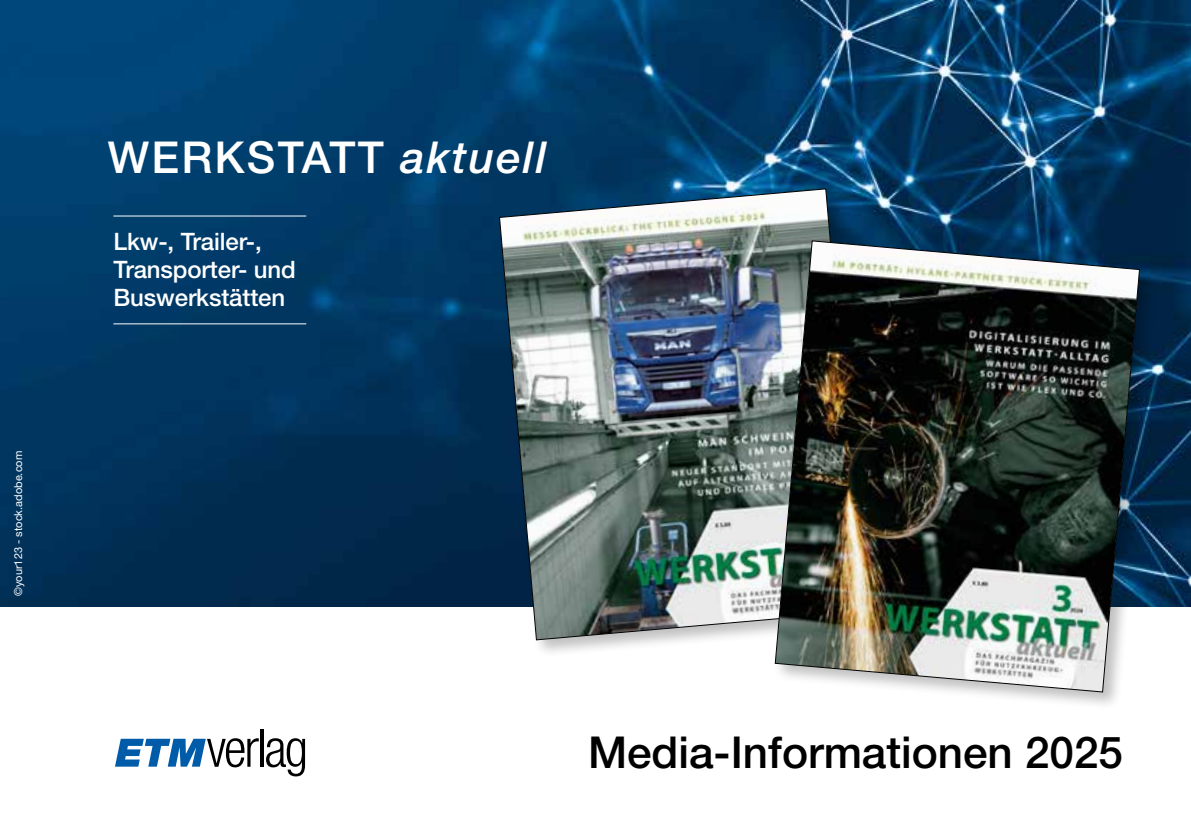
<style>
.page{position:relative;width:1191px;height:840px;background:#fff}
.page>*{position:absolute;margin:0;border:0;box-sizing:border-box;transform-origin:0 0}
.t1{font:500 44px "Helvetica Neue LT Std";color:#000}
.t2{font:500 44px "Helvetica Neue LT Std";letter-spacing:.05em;color:#fff}
.t3{font:500 24px/28px "Helvetica Neue LT Std";letter-spacing:-.005em;color:#fff}
.t4{font:11px "Helvetica Neue LT Std";color:#fff}
.s1{font-style:italic}
</style>
<div class="page">
<svg style="left:115px;top:738px;width:144px;height:29px"></svg>
<hr style="left:260px;top:728px;width:3px;height:38px;background:#000">
<svg style="left:266px;top:738px;width:39px;height:38px"></svg>
<img style="left:0;top:0;width:1191px;height:606px">
<div style="left:497px;top:186px;width:384px;height:472px;background:#000;opacity:.25"></div>
<img style="left:499px;top:188px;width:364px;height:452px">
<div style="left:772px;top:238px;width:386px;height:472px;background:#000;opacity:.25"></div>
<img style="left:775px;top:240px;width:365px;height:452px">
<hr style="left:113px;top:323px;width:193px;height:1px;background:#fff">
<hr style="left:113px;top:215px;width:193px;height:1px;background:#fff">
<p class="t4" style="left:12px;top:595px;width:146px;rotate:-90deg">©your123 - stock.adobe.com</p>
<h1 class="t2" style="left:108px;top:131px;width:440px">WERKSTATT <span class="s1">aktuell</span></h1>
<p class="t3" style="left:113px;top:227px;width:184px">Lkw-, Trailer-,<br>Transporter- und<br>Buswerkstätten</p>
<h1 class="t1" style="left:588px;top:725px;width:536px">Media-Informationen 2025</h1>
</div>
